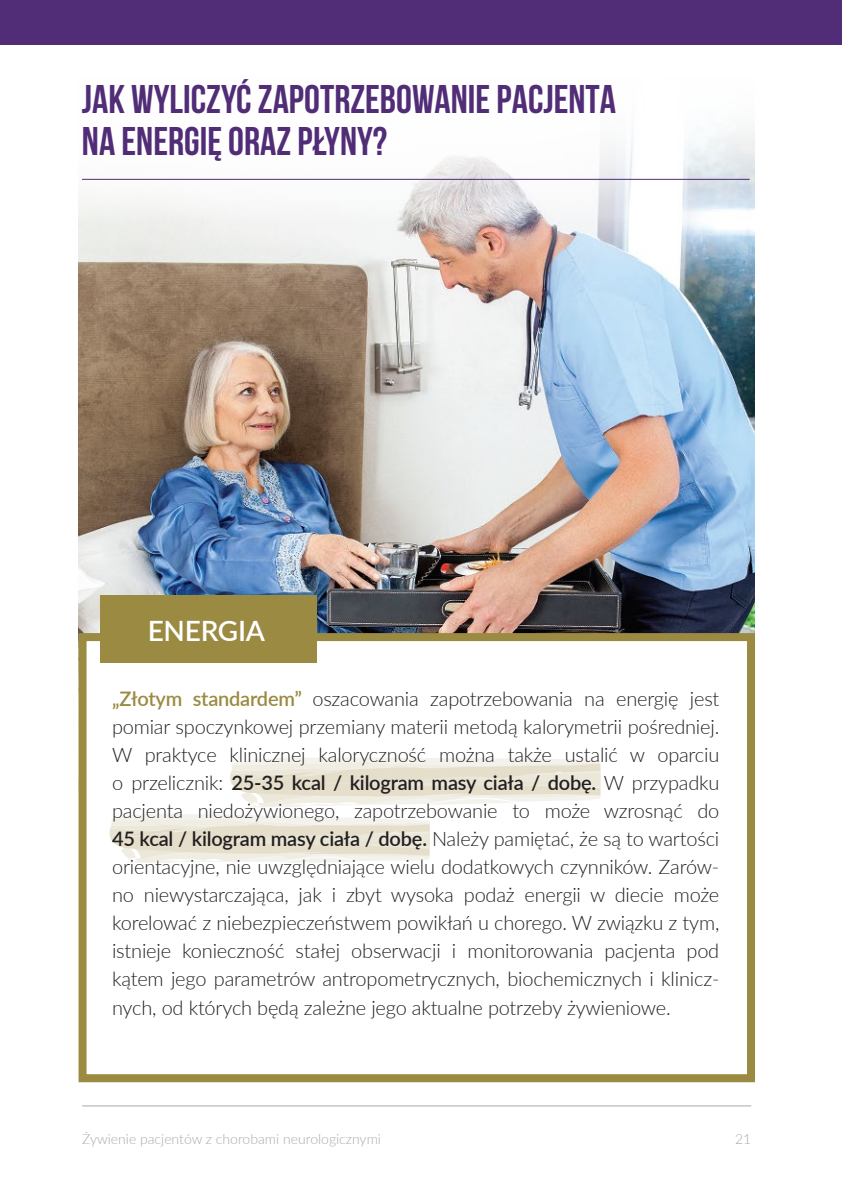
<style>
.page{position:relative;width:842px;height:1191px;background:#fff}
.page>*{position:absolute;margin:0;border:0;box-sizing:border-box;transform-origin:0 0}
.t1{font:700 40px/42px "Bebas Neue";color:#512c77}
.t2{font:600 28px "Lato";letter-spacing:-.01em;color:#fff}
.t3{font:300 20px/28px "Lato";letter-spacing:-.01em;color:#231f20;text-align:justify}
.t4{font:300 14px "Lato";color:#a7a9ac}
.s1{font-weight:600;color:#9b8a41}
.s2{font-weight:600}
</style>
<div class="page">
<img style="left:78px;top:224px;width:677px;height:491px">
<div style="left:79px;top:633px;width:676px;height:449px;background:#fff;border:8px solid #9b8a41"></div>
<svg style="left:78px;top:131px;width:677px;height:93px"></svg>
<hr style="left:82px;top:1105px;width:669px;height:1px;background:#a7a9ac">
<hr style="left:82px;top:179px;width:668px;height:1px;background:#512c77">
<div style="left:100px;top:595px;width:216px;height:67px;background:#9b8a41"></div>
<svg style="left:230px;top:758px;width:370px;height:49px;background:#ece8dc"></svg>
<svg style="left:110px;top:814px;width:320px;height:49px;background:#ece8dc"></svg>
<div style="left:0;top:0;width:842px;height:45px;background:#512c77"></div>
<h1 class="t1" style="left:82px;top:78px;width:535px">JAK WYLICZYĆ ZAPOTRZEBOWANIE PACJENTA<br>NA ENERGIĘ ORAZ PŁYNY?</h1>
<h2 class="t2" style="left:148px;top:610px;width:119px">ENERGIA</h2>
<p class="t3" style="left:112px;top:684px;width:609px"><span class="s1">„Złotym standardem”</span> oszacowania zapotrzebowania na energię jest pomiar spoczynkowej przemiany materii metodą kalorymetrii pośredniej.<br>W praktyce klinicznej kaloryczność można także ustalić w oparciu o przelicznik: <span class="s2">25-35 kcal / kilogram masy ciała / dobę.</span> W przypadku pacjenta niedożywionego, zapotrzebowanie to może wzrosnąć do <span class="s2">45 kcal / kilogram masy ciała / dobę.</span> Należy pamiętać, że są to wartości orientacyjne, nie uwzględniające wielu dodatkowych czynników. Zarów&shy;no niewystarczająca, jak i zbyt wysoka podaż energii w diecie może korelować z niebezpieczeństwem powikłań u chorego. W związku z tym, istnieje konieczność stałej obserwacji i monitorowania pacjenta pod kątem jego parametrów antropometrycznych, biochemicznych i klinicz&shy;nych, od których będą zależne jego aktualne potrzeby żywieniowe.</p>
<p class="t4" style="left:82px;top:1129px;width:300px">Żywienie pacjentów z chorobami neurologicznymi</p>
<p class="t4" style="left:735px;top:1129px;width:18px">21</p>
</div>
